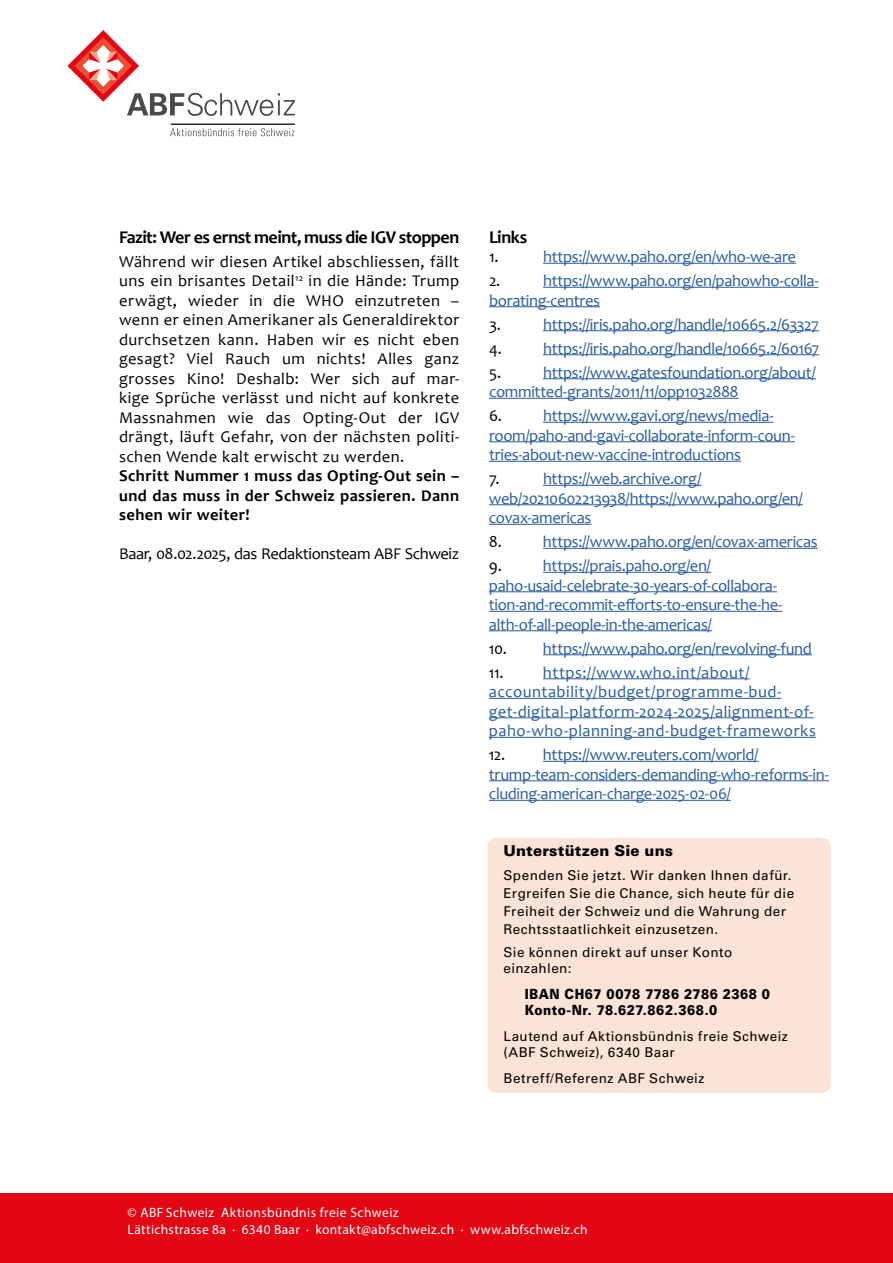
<style>
.page{position:relative;width:893px;height:1263px;background:#fff}
.page>*{position:absolute;margin:0;border:0;box-sizing:border-box;transform-origin:0 0}
.t1{font:700 18px "Candara";letter-spacing:-.03em;color:#000}
.t2{font:16.5px/19.5px "Candara";letter-spacing:-.02em;color:#275b9b}
.t3{font:16.5px/19.5px "Candara";letter-spacing:.015em;color:#000;text-align:justify}
.t4{font:16.5px/19.5px "Candara";letter-spacing:.03em;color:#275b9b}
.t5{font:700 16.5px/19.5px "Candara";letter-spacing:.025em;color:#000;text-align:justify}
.t6{font:16.5px "Candara";letter-spacing:-.025em;color:#000}
.t7{font:900 15px "Univers LT Std";letter-spacing:.01em;color:#000}
.t8{font:900 14.1px/16.5px "Univers LT Std";letter-spacing:.04em;color:#000;scale:.87 1}
.t9{font:13.5px/18px "Univers LT Std";letter-spacing:.03em;color:#000}
.t10{font:13.5px/16.5px "Myriad Pro";letter-spacing:.03em;color:#fff}
.s1{color:#000}
</style>
<div class="page">
<svg style="left:127px;top:93px;width:168px;height:23px"></svg>
<svg style="left:71px;top:34px;width:64px;height:64px"></svg>
<div style="left:68px;top:31px;width:70px;height:70px;border:5px solid #e30613;border-radius:50%"></div>
<svg style="left:79px;top:41px;width:49px;height:50px"></svg>
<div style="left:76px;top:38px;width:55px;height:55px;border:6px solid #e94f35;border-radius:50%"></div>
<svg style="left:106px;top:52px;width:12px;height:11px"></svg>
<svg style="left:89px;top:52px;width:11px;height:11px"></svg>
<svg style="left:106px;top:69px;width:12px;height:11px"></svg>
<svg style="left:89px;top:69px;width:11px;height:11px"></svg>
<svg style="left:170px;top:128px;width:125px;height:8px"></svg>
<hr style="left:171px;top:124px;width:123px;height:1px;background:#000">
<div style="left:0;top:1193px;width:893px;height:70px;background:#e30613"></div>
<div style="left:487px;top:838px;width:344px;height:255px;background:#fce3d7;border-radius:9px"></div>
<hr style="left:543px;top:263px;width:253px;height:1px;background:#275b9b">
<hr style="left:543px;top:287px;width:275px;height:1px;background:#275b9b">
<hr style="left:489px;top:306px;width:111px;height:1px;background:#275b9b">
<hr style="left:543px;top:330px;width:276px;height:1px;background:#275b9b">
<hr style="left:543px;top:354px;width:276px;height:1px;background:#275b9b">
<hr style="left:543px;top:378px;width:273px;height:1px;background:#275b9b">
<hr style="left:489px;top:398px;width:250px;height:1px;background:#275b9b">
<hr style="left:543px;top:422px;width:230px;height:1px;background:#275b9b">
<hr style="left:489px;top:441px;width:306px;height:1px;background:#275b9b">
<hr style="left:489px;top:461px;width:252px;height:1px;background:#275b9b">
<hr style="left:543px;top:485px;width:159px;height:1px;background:#275b9b">
<hr style="left:489px;top:504px;width:314px;height:1px;background:#275b9b">
<hr style="left:489px;top:524px;width:102px;height:1px;background:#275b9b">
<hr style="left:543px;top:548px;width:275px;height:1px;background:#275b9b">
<hr style="left:543px;top:572px;width:168px;height:1px;background:#275b9b">
<hr style="left:489px;top:591px;width:288px;height:1px;background:#275b9b">
<hr style="left:489px;top:611px;width:293px;height:1px;background:#275b9b">
<hr style="left:489px;top:630px;width:223px;height:1px;background:#275b9b">
<hr style="left:543px;top:654px;width:269px;height:1px;background:#275b9b">
<hr style="left:543px;top:678px;width:207px;height:1px;background:#275b9b">
<hr style="left:489px;top:698px;width:292px;height:1px;background:#275b9b">
<hr style="left:489px;top:717px;width:325px;height:1px;background:#275b9b">
<hr style="left:489px;top:737px;width:327px;height:1px;background:#275b9b">
<hr style="left:543px;top:761px;width:216px;height:1px;background:#275b9b">
<hr style="left:489px;top:780px;width:340px;height:1px;background:#275b9b">
<hr style="left:489px;top:800px;width:242px;height:1px;background:#275b9b">
<p class="t1" style="left:119px;top:226px;width:342px">Fazit: Wer es ernst meint, muss die IGV stoppen</p>
<p class="t3" style="left:119px;top:251px;width:342px">Während wir diesen Artikel abschliessen, fällt uns ein brisantes Detail<sup>12</sup> in die Hände: Trump erwägt, wieder in die WHO einzutreten – wenn er einen Amerikaner als Generaldirektor durchsetzen kann. Haben wir es nicht eben gesagt? Viel Rauch um nichts! Alles ganz grosses Kino! Deshalb: Wer sich auf mar&shy;kige Sprüche verlässt und nicht auf konkrete Massnahmen wie das Opting-Out der IGV drängt, läuft Gefahr, von der nächsten politi&shy;schen Wende kalt erwischt zu werden.</p>
<p class="t5" style="left:119px;top:466px;width:342px">Schritt Nummer 1 muss das Opting-Out sein – und das muss in der Schweiz passieren. Dann sehen wir weiter!</p>
<p class="t6" style="left:119px;top:543px;width:342px">Baar, 08.02.2025, das Redaktionsteam ABF Schweiz</p>
<p class="t1" style="left:489px;top:226px;width:40px">Links</p>
<p class="t3" style="left:489px;top:247px;width:11px">1.</p>
<p class="t2" style="left:543px;top:247px;width:254px">https://www.paho.org/en/who-we-are</p>
<p class="t3" style="left:489px;top:271px;width:13px">2.</p>
<p class="t2" style="left:489px;top:271px;width:331px;text-indent:54px">https://www.paho.org/en/pahowho-colla&shy;borating-centres</p>
<p class="t3" style="left:489px;top:314px;width:14px">3.</p>
<p class="t2" style="left:543px;top:314px;width:277px">https://iris.paho.org/handle/10665.2/63327</p>
<p class="t3" style="left:489px;top:338px;width:14px">4.</p>
<p class="t2" style="left:543px;top:338px;width:278px">https://iris.paho.org/handle/10665.2/60167</p>
<p class="t3" style="left:489px;top:362px;width:14px">5.</p>
<p class="t2" style="left:489px;top:362px;width:328px;text-indent:54px">https://www.gatesfoundation.org/about/ committed-grants/2011/11/opp1032888</p>
<p class="t3" style="left:489px;top:406px;width:14px">6.</p>
<p class="t2" style="left:489px;top:406px;width:307px;text-indent:54px">https://www.gavi.org/news/media&shy;room/paho-and-gavi-collaborate-inform-coun&shy;tries-about-new-vaccine-introductions</p>
<p class="t3" style="left:489px;top:469px;width:12px">7.</p>
<p class="t2" style="left:489px;top:469px;width:315px;text-indent:54px">https://web.archive.org/ web/20210602213938/https://www.paho.org/en/ covax-americas</p>
<p class="t3" style="left:489px;top:532px;width:14px">8.</p>
<p class="t2" style="left:543px;top:532px;width:276px">https://www.paho.org/en/covax-americas</p>
<p class="t3" style="left:489px;top:556px;width:14px">9.</p>
<p class="t2" style="left:489px;top:556px;width:295px;text-indent:54px">https://prais.paho.org/en/ paho-usaid-celebrate-30-years-of-collabora&shy;tion-and-recommit-efforts-to-ensure-the-he&shy;alth-of-all-people-in-the-americas/</p>
<p class="t2" style="left:489px;top:638px;width:324px"><span class="s1">10.</span> https://www.paho.org/en/revolving-fund</p>
<p class="t4" style="left:489px;top:662px;width:329px"><span class="s1">11.</span> https://www.who.int/about/ accountability/budget/programme-bud&shy;get-digital-platform-2024-2025/alignment-of&shy;paho-who-planning-and-budget-frameworks</p>
<p class="t2" style="left:489px;top:745px;width:341px"><span class="s1">12.</span> https://www.reuters.com/world/ trump-team-considers-demanding-who-reforms-in&shy;cluding-american-charge-2025-02-06/</p>
<p class="t7" style="left:504px;top:841px;width:171px">Unterstützen Sie uns</p>
<p class="t9" style="left:504px;top:866px;width:292px">Spenden Sie jetzt. Wir danken Ihnen dafür.<br>Ergreifen Sie die Chance, sich heute für die Freiheit der Schweiz und die Wahrung der Rechtsstaatlichkeit einzusetzen.</p>
<p class="t9" style="left:504px;top:944px;width:230px;line-height:16.5px">Sie können direkt auf unser Konto einzahlen:</p>
<p class="t8" style="left:525px;top:985px;width:283px">IBAN CH67 0078 7786 2786 2368 0<br>Konto-Nr. 78.627.862.368.0</p>
<p class="t9" style="left:504px;top:1028px;width:286px;line-height:16.5px">Lautend auf Aktionsbündnis freie Schweiz (ABF Schweiz), 6340 Baar</p>
<p class="t9" style="left:504px;top:1069px;width:202px">Betreff/Referenz ABF Schweiz</p>
<p class="t10" style="left:128px;top:1204px;width:461px">© ABF Schweiz Aktionsbündnis freie Schweiz<br>Lättichstrasse 8a · 6340 Baar · kontakt@abfschweiz.ch · www.abfschweiz.ch</p>
</div>
